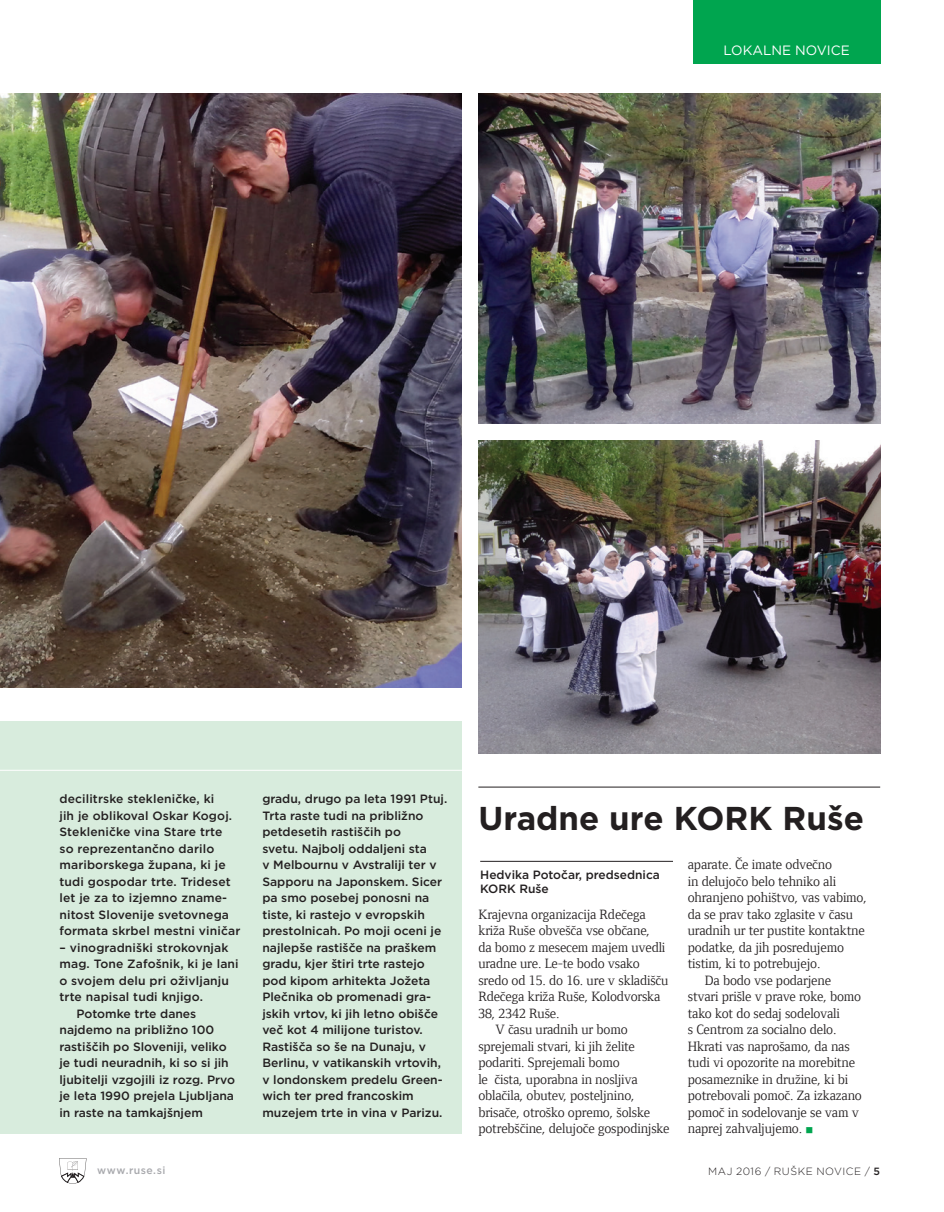
<style>
.page{position:relative;width:944px;height:1212px;background:#fff}
.page>*{position:absolute;margin:0;border:0;box-sizing:border-box;transform-origin:0 0}
._1_Naslov_veliki{font:700 33px "Gotham";color:#231f20}
._3_Besedilo{font:700 13.8px/16.5px "Foundry Form Serif";letter-spacing:-.01em;color:#231f20}
.t1{font:13.5px "Gotham";color:#fff}
._4_Avtor{font:500 12px/16.5px "Gotham";color:#231f20}
.t2{font:300 10.5px "Gotham";letter-spacing:.05em;color:#231f20}
.t3{font:500 10.5px "Gotham";letter-spacing:.04em;color:#a8a9ad}
.s1{color:#00a54f}
.s2{font-weight:500}
</style>
<div class="page">
<svg style="left:59px;top:1158px;width:28px;height:26px"></svg>
<div style="left:693px;top:0;width:187px;height:64px;background:#00a54f"></div>
<img style="left:0;top:94px;width:461px;height:594px">
<img style="left:478px;top:94px;width:402px;height:330px">
<div style="left:0;top:721px;width:461px;height:412px;background:#d8ecdd"></div>
<hr style="left:0;top:770px;width:469px;height:1px;background:#fff">
<img style="left:478px;top:440px;width:402px;height:314px">
<hr style="left:478px;top:787px;width:402px;height:1px;background:#231f20">
<hr style="left:480px;top:861px;width:193px;height:1px;background:#231f20">
<p class="t1" style="left:723px;top:42px;width:128px">LOKALNE NOVICE</p>
<p class="_4_Avtor" style="left:59px;top:790px;width:182px">decilitrske stekleničke, ki<br>jih je oblikoval Oskar Kogoj.<br>Stekleničke vina Stare trte<br>so reprezentančno darilo mariborskega župana, ki je tudi gospodar trte. Trideset let je za to izjemno zname&shy;nitost Slovenije svetovnega formata skrbel mestni viničar</p>
<p class="_4_Avtor" style="left:59px;top:939px;width:181px">– vinogradniški strokovnjak mag. Tone Zafošnik, ki je lani o svojem delu pri oživljanju trte napisal tudi knjigo.</p>
<p class="_4_Avtor" style="left:59px;top:1005px;width:177px;text-indent:17px">Potomke trte danes najdemo na približno 100 rastiščih po Sloveniji, veliko je tudi neuradnih, ki so si jih ljubitelji vzgojili iz rozg. Prvo je leta 1990 prejela Ljubljana in raste na tamkajšnjem</p>
<p class="t3" style="left:97px;top:1163px;width:70px">www.ruse.si</p>
<p class="_4_Avtor" style="left:262px;top:790px;width:186px">gradu, drugo pa leta 1991 Ptuj.<br>Trta raste tudi na približno petdesetih rastiščih po<br>svetu. Najbolj oddaljeni sta<br>v Melbournu v Avstraliji ter v<br>Sapporu na Japonskem. Sicer pa smo posebej ponosni na tiste, ki rastejo v evropskih prestolnicah. Po moji oceni je najlepše rastišče na praškem gradu, kjer štiri trte rastejo pod kipom arhitekta Jožeta<br>Plečnika ob promenadi gra&shy;jskih vrtov, ki jih letno obišče več kot 4 milijone turistov.<br>Rastišča so še na Dunaju, v<br>Berlinu, v vatikanskih vrtovih, v londonskem predelu Green&shy;wich ter pred francoskim muzejem trte in vina v Parizu.</p>
<p class="_1_Naslov_veliki" style="left:478px;top:796px;width:387px">Uradne ure KORK Ruše</p>
<p class="_3_Besedilo" style="left:688px;top:856px;width:181px">aparate. Če imate odvečno<br>in delujočo belo tehniko ali ohranjeno pohištvo, vas vabimo, da se prav tako zglasite v času uradnih ur ter pustite kontaktne podatke, da jih posredujemo tistim, ki to potrebujejo.</p>
<p class="_3_Besedilo" style="left:688px;top:972px;width:176px;text-indent:17px">Da bodo vse podarjene stvari prišle v prave roke, bomo tako kot do sedaj sodelovali<br>s Centrom za socialno delo.<br>Hkrati vas naprošamo, da nas tudi vi opozorite na morebitne posameznike in družine, ki bi potrebovali pomoč. Za izkazano pomoč in sodelovanje se vam v naprej zahvaljujemo. <span class="s1">■</span></p>
<p class="_4_Avtor" style="left:480px;top:867px;width:181px;line-height:14.4px">Hedvika Potočar, predsednica<br>KORK Ruše</p>
<p class="_3_Besedilo" style="left:478px;top:906px;width:192px">Krajevna organizacija Rdečega križa Ruše obvešča vse občane,<br>da bomo z mesecem majem uvedli uradne ure. Le-te bodo vsako sredo od 15. do 16. ure v skladišču<br>Rdečega križa Ruše, Kolodvorska<br>38, 2342 Ruše.</p>
<p class="_3_Besedilo" style="left:478px;top:1021px;width:193px;text-indent:17px">V času uradnih ur bomo sprejemali stvari, ki jih želite podariti. Sprejemali bomo<br>le čista, uporabna in nosljiva oblačila, obutev, posteljnino, brisače, otroško opremo, šolske potrebščine, delujoče gospodinjske</p>
<p class="t2" style="left:708px;top:1164px;width:173px">MAJ 2016 / RUŠKE NOVICE / <span class="s2">5</span></p>
</div>
